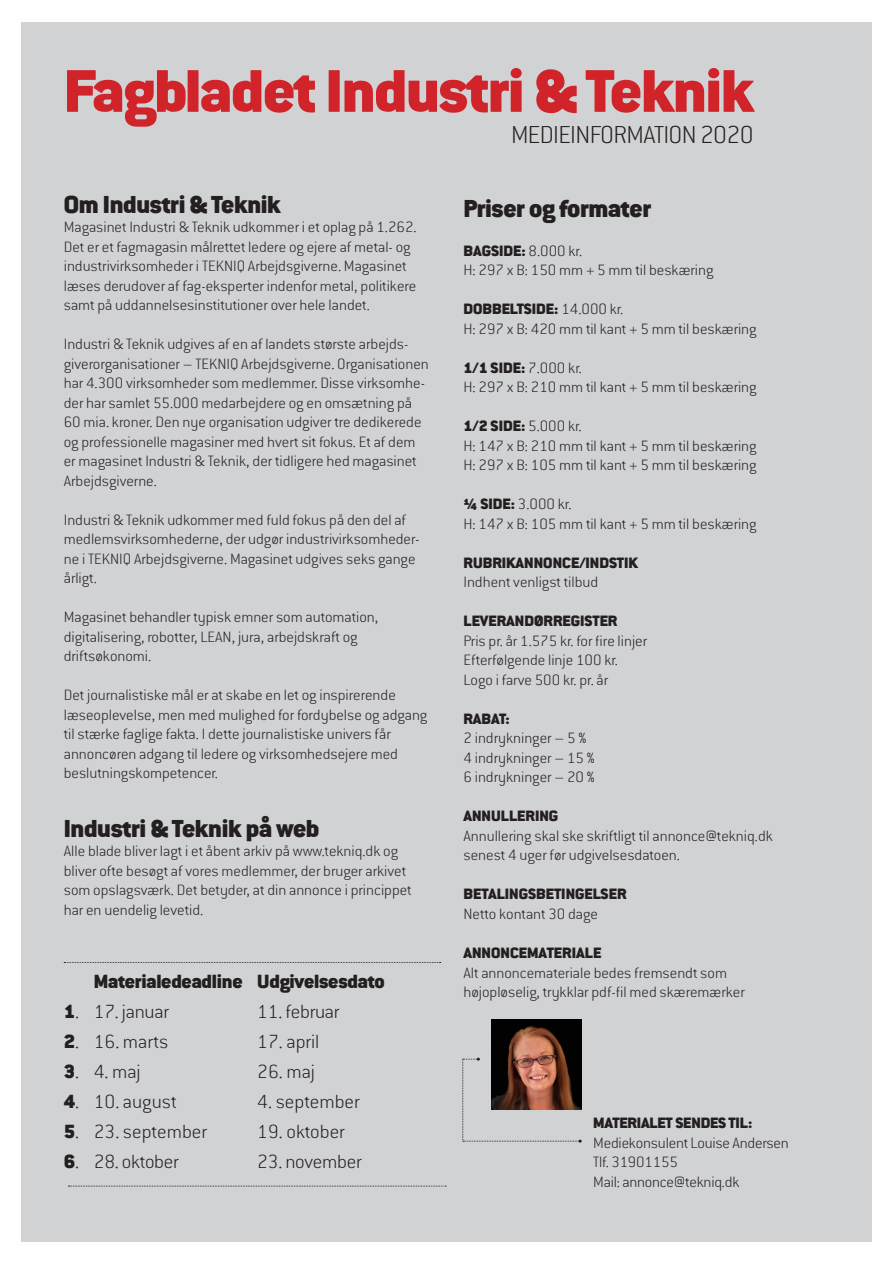
<style>
.page{position:relative;width:893px;height:1263px;background:#fff}
.page>*{position:absolute;margin:0;border:0;box-sizing:border-box;transform-origin:0 0}
.Caslon_Graphique_cit{font:900 66px "Conduit ITC Std";letter-spacing:-.02em;color:#d1232a}
.Små_rubrikker{font:900 27px "Conduit ITC Std";letter-spacing:-.01em;color:#231f20}
.t1{font:200 27px "Conduit ITC Std";letter-spacing:-.025em;color:#231f20}
.Underrubrik{font:200 21px "Conduit ITC Std";color:#231f20}
.Underrubrik-2{font:900 21px "Conduit ITC Std";letter-spacing:-.01em;color:#231f20}
.Underrubrik-3{font:200 16.5px/19.5px "Conduit ITC Std";color:#231f20}
.Underrubrik-4{font:900 16.5px "Conduit ITC Std";color:#231f20}
.s1{font-weight:900}
.s2{font-weight:200}
</style>
<div class="page">
<div style="left:21px;top:22px;width:851px;height:1220px;background:#d1d2d4"></div>
<svg style="left:64px;top:962px;width:377px;height:1px"></svg>
<svg style="left:68px;top:1186px;width:378px;height:1px"></svg>
<img style="left:491px;top:1019px;width:91px;height:39px">
<svg style="left:462px;top:1058px;width:120px;height:84px"></svg>
<p class="Caslon_Graphique_cit" style="left:64px;top:55px;width:692px">Fagbladet Industri &amp; Teknik</p>
<p class="t1" style="left:511px;top:119px;width:244px">MEDIEINFORMATION 2020</p>
<p class="Små_rubrikker" style="left:64px;top:189px;width:218px">Om Industri &amp; Teknik</p>
<p class="Underrubrik-3" style="left:64px;top:217px;width:354px">Magasinet Industri &amp; Teknik udkommer i et oplag på 1.262.<br>Det er et fagmagasin målrettet ledere og ejere af metal- og industrivirksomheder i TEKNIQ Arbejdsgiverne. Magasinet læses derudover af fag-eksperter indenfor metal, politikere samt på uddannelsesinstitutioner over hele landet.</p>
<p class="Underrubrik-3" style="left:64px;top:334px;width:366px">Industri &amp; Teknik udgives af en af landets største arbejds&shy;giverorganisationer – TEKNIQ Arbejdsgiverne. Organisationen har 4.300 virksomheder som medlemmer. Disse virksomhe&shy;der har samlet 55.000 medarbejdere og en omsætning på 60 mia. kroner. Den nye organisation udgiver tre dedikerede og professionelle magasiner med hvert sit fokus. Et af dem er magasinet Industri &amp; Teknik, der tidligere hed magasinet Arbejdsgiverne.</p>
<p class="Underrubrik-3" style="left:64px;top:509px;width:357px">Industri &amp; Teknik udkommer med fuld fokus på den del af medlemsvirksomhederne, der udgør industrivirksomheder&shy;ne i TEKNIQ Arbejdsgiverne. Magasinet udgives seks gange årligt.</p>
<p class="Underrubrik-3" style="left:64px;top:607px;width:316px">Magasinet behandler typisk emner som automation, digitalisering, robotter, LEAN, jura, arbejdskraft og driftsøkonomi.</p>
<p class="Underrubrik-3" style="left:64px;top:685px;width:365px">Det journalistiske mål er at skabe en let og inspirerende læseoplevelse, men med mulighed for fordybelse og adgang til stærke faglige fakta. I dette journalistiske univers får annoncøren adgang til ledere og virksomhedsejere med beslutningskompetencer.</p>
<p class="Små_rubrikker" style="left:64px;top:813px;width:257px">Industri &amp; Teknik på web</p>
<p class="Underrubrik-3" style="left:64px;top:841px;width:349px">Alle blade bliver lagt i et åbent arkiv på www.tekniq.dk og bliver ofte besøgt af vores medlemmer, der bruger arkivet som opslagsværk. Det betyder, at din annonce i princippet har en uendelig levetid.</p>
<p class="Underrubrik-2" style="left:94px;top:970px;width:292px">Materialedeadline Udgivelsesdato</p>
<p class="Underrubrik" style="left:64px;top:999px;width:107px"><span class="s1">1</span>. 17. januar</p>
<p class="Underrubrik" style="left:257px;top:999px;width:84px">11. februar</p>
<p class="Underrubrik" style="left:64px;top:1029px;width:106px"><span class="s1">2</span>. 16. marts</p>
<p class="Underrubrik" style="left:257px;top:1029px;width:64px">17. april</p>
<p class="Underrubrik" style="left:64px;top:1059px;width:78px"><span class="s1">3</span>. 4. maj</p>
<p class="Underrubrik" style="left:257px;top:1059px;width:59px">26. maj</p>
<p class="Underrubrik" style="left:64px;top:1089px;width:114px"><span class="s1">4</span>. 10. august</p>
<p class="Underrubrik" style="left:257px;top:1089px;width:104px">4. september</p>
<p class="Underrubrik" style="left:64px;top:1119px;width:145px"><span class="s1">5</span>. 23. september</p>
<p class="Underrubrik" style="left:257px;top:1119px;width:89px">19. oktober</p>
<p class="Underrubrik" style="left:64px;top:1149px;width:117px"><span class="s1">6</span>. 28. oktober</p>
<p class="Underrubrik" style="left:257px;top:1149px;width:106px">23. november</p>
<p class="Små_rubrikker" style="left:463px;top:194px;width:189px">Priser og formater</p>
<p class="Underrubrik-4" style="left:463px;top:242px;width:120px">BAGSIDE: <span class="s2">8.000 kr.</span></p>
<p class="Underrubrik-3" style="left:463px;top:260px;width:251px">H: 297 x B: 150 mm + 5 mm til beskæring</p>
<p class="Underrubrik-4" style="left:463px;top:300px;width:161px">DOBBELTSIDE: <span class="s2">14.000 kr.</span></p>
<p class="Underrubrik-3" style="left:463px;top:319px;width:295px">H: 297 x B: 420 mm til kant + 5 mm til beskæring</p>
<p class="Underrubrik-4" style="left:463px;top:359px;width:120px">1/1 SIDE: <span class="s2">7.000 kr.</span></p>
<p class="Underrubrik-3" style="left:463px;top:377px;width:295px">H: 297 x B: 210 mm til kant + 5 mm til beskæring</p>
<p class="Underrubrik-4" style="left:463px;top:417px;width:120px">1/2 SIDE: <span class="s2">5.000 kr.</span></p>
<p class="Underrubrik-3" style="left:463px;top:436px;width:295px">H: 147 x B: 210 mm til kant + 5 mm til beskæring</p>
<p class="Underrubrik-3" style="left:463px;top:455px;width:295px">H: 297 x B: 105 mm til kant + 5 mm til beskæring</p>
<p class="Underrubrik-3" style="left:463px;top:494px;width:109px"><span class="s1">¼ SIDE:</span> 3.000 kr.</p>
<p class="Underrubrik-3" style="left:463px;top:514px;width:295px">H: 147 x B: 105 mm til kant + 5 mm til beskæring</p>
<p class="Underrubrik-4" style="left:463px;top:554px;width:176px">RUBRIKANNONCE/INDSTIK</p>
<p class="Underrubrik-3" style="left:463px;top:572px;width:136px">Indhent venligst tilbud</p>
<p class="Underrubrik-4" style="left:463px;top:612px;width:156px">LEVERANDØRREGISTER</p>
<p class="Underrubrik-3" style="left:463px;top:631px;width:185px">Pris pr. år 1.575 kr. for fire linjer</p>
<p class="Underrubrik-3" style="left:463px;top:650px;width:156px">Efterfølgende linje 100 kr.</p>
<p class="Underrubrik-3" style="left:463px;top:670px;width:146px">Logo i farve 500 kr. pr. år</p>
<p class="Underrubrik-4" style="left:463px;top:710px;width:48px">RABAT:</p>
<p class="Underrubrik-3" style="left:463px;top:728px;width:124px">2 indrykninger – 5 %</p>
<p class="Underrubrik-3" style="left:463px;top:748px;width:133px">4 indrykninger – 15 %</p>
<p class="Underrubrik-3" style="left:463px;top:767px;width:133px">6 indrykninger – 20 %</p>
<p class="Underrubrik-4" style="left:463px;top:807px;width:96px">ANNULLERING</p>
<p class="Underrubrik-3" style="left:463px;top:826px;width:311px">Annullering skal ske skriftligt til annonce@tekniq.dk senest 4 uger før udgivelsesdatoen.</p>
<p class="Underrubrik-4" style="left:463px;top:885px;width:165px">BETALINGSBETINGELSER</p>
<p class="Underrubrik-3" style="left:463px;top:904px;width:136px">Netto kontant 30 dage</p>
<p class="Underrubrik-4" style="left:463px;top:944px;width:139px">ANNONCEMATERIALE</p>
<p class="Underrubrik-3" style="left:463px;top:962px;width:283px">Alt annoncemateriale bedes fremsendt som højopløselig, trykklar pdf-fil med skæremærker</p>
<p class="Underrubrik-4" style="left:593px;top:1114px;width:161px">MATERIALET SENDES TIL:</p>
<p class="Underrubrik-3" style="left:593px;top:1133px;width:197px">Mediekonsulent Louise Andersen</p>
<p class="Underrubrik-3" style="left:593px;top:1152px;width:86px">Tlf. 31901155</p>
<p class="Underrubrik-3" style="left:593px;top:1172px;width:148px">Mail: annonce@tekniq.dk</p>
</div>
